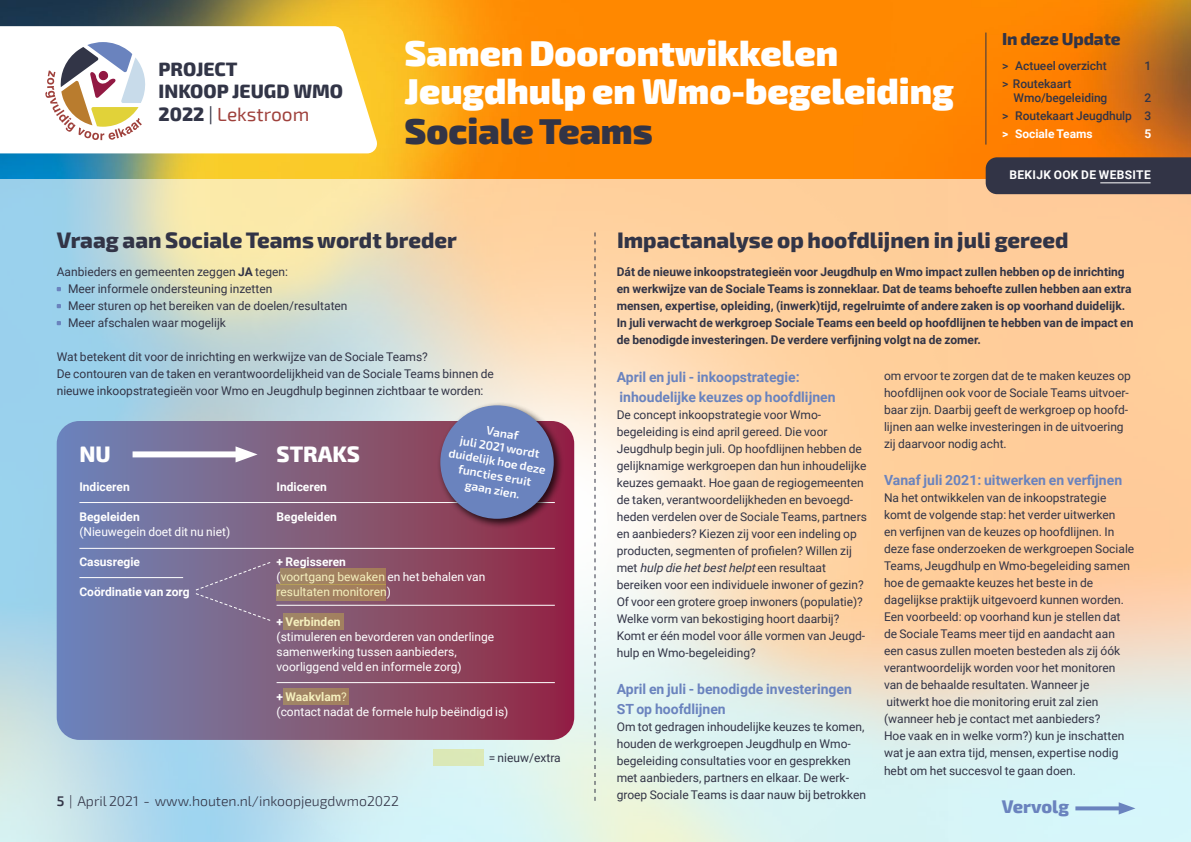
<style>
.page{position:relative;width:1191px;height:842px;background:#fff}
.page>*{position:absolute;margin:0;border:0;box-sizing:border-box;transform-origin:0 0}
.t1{font:900 36px/38px "Exo 2";color:#fff}
.t2{font:900 36px "Exo 2";color:#323446}
.t3{font:800 22px "Exo 2";color:#323446}
.t4{font:800 22px "Exo 2";color:#fff}
.t5{font:800 19px/22.8px "Exo 2";color:#323547}
.t6{font:800 18px "Exo 2";color:#6a83be}
.t7{font:800 17px "Exo 2";letter-spacing:-.005em;color:#323446}
.t8{font:700 14px/20px "Roboto";color:#6a83be}
.t9{font:300 14px "Exo 2";color:#323446}
.t10{font:12px/17px "Roboto";color:#323446}
.t11{font:700 12px/17px "Roboto";color:#323446}
.t12{font:12px/15px "Roboto";color:#fff}
.t13{font:700 12px "Roboto";color:#fff}
.t14{font:500 12px/14px "Roboto";letter-spacing:-.005em;color:#323446}
.t15{font:600 12px/14.4px "Exo 2";color:#fff;text-align:center}
.t16{font:700 12px "Roboto";letter-spacing:.03em;color:#fff}
.s1{font-weight:400}
.s2{font-weight:400;color:#9f413c}
.s3{font-weight:700}
.s4{font-weight:600}
.s5{font-style:italic}
</style>
<div class="page">
<img style="left:0;top:0;width:1191px;height:179px">
<svg style="left:0;top:26px;width:377px;height:127px"></svg>
<svg style="left:45px;top:42px;width:103px;height:98px"></svg>
<div style="left:985px;top:157px;width:206px;height:37px;background:#323446"></div>
<hr style="left:1100px;top:182px;width:50px;height:1px;background:#fff">
<hr style="left:985px;top:33px;width:1px;height:112px;background:#323446">
<svg style="left:57px;top:287px;width:4px;height:4px"></svg>
<svg style="left:57px;top:304px;width:4px;height:4px"></svg>
<svg style="left:57px;top:321px;width:4px;height:4px"></svg>
<svg style="left:57px;top:421px;width:517px;height:319px;background:#815c7e"></svg>
<svg style="left:594px;top:232px;width:1px;height:569px"></svg>
<div style="left:133px;top:451px;width:112px;height:6px;background:#fff"></div>
<svg style="left:235px;top:446px;width:23px;height:16px"></svg>
<svg style="left:1075px;top:806px;width:43px;height:4px"></svg>
<svg style="left:1118px;top:802px;width:17px;height:12px"></svg>
<hr style="left:79px;top:502px;width:476px;height:1px;background:#fff">
<hr style="left:79px;top:548px;width:476px;height:1px;background:#fff">
<hr style="left:79px;top:577px;width:104px;height:1px;background:#fff">
<hr style="left:276px;top:605px;width:279px;height:1px;background:#fff">
<hr style="left:276px;top:682px;width:279px;height:1px;background:#fff">
<div style="left:437px;top:402px;width:126px;height:126px;background:#000;opacity:.75"></div>
<div style="left:440px;top:405px;width:114px;height:114px;background:#6a83be;border-radius:50%"></div>
<div style="left:283px;top:689px;width:65px;height:16px;background:#a28363"></div>
<div style="left:283px;top:613px;width:61px;height:16px;background:#a28363"></div>
<div style="left:280px;top:569px;width:106px;height:16px;background:#a28160"></div>
<div style="left:276px;top:585px;width:110px;height:16px;background:#a28161"></div>
<div style="left:434px;top:749px;width:50px;height:16px;background:#dbe8b7"></div>
<svg style="left:195px;top:561px;width:76px;height:61px;background:#7f6c8e"></svg>
<h3 class="t5" style="left:159px;top:58px;width:186px">PROJECT<br>INKOOP JEUGD WMO<br>2022 <span class="s1">|</span> <span class="s2">Lekstroom</span></h3>
<h1 class="t1" style="left:404px;top:35px;width:551px">Samen Doorontwikkelen<br>Jeugdhulp en Wmo-begeleiding</h1>
<h1 class="t2" style="left:404px;top:109px;width:250px">Sociale Teams</h1>
<h3 class="t7" style="left:1002px;top:29px;width:120px">In deze Update</h3>
<p class="t14" style="left:1002px;top:58px;width:106px">&gt; Actueel overzicht</p>
<p class="t14" style="left:1144px;top:58px;width:8px">1</p>
<p class="t14" style="left:1013px;top:76px;width:95px;text-indent:-11px">&gt; Routekaart<br>Wmo/begeleiding</p>
<p class="t14" style="left:1002px;top:88px;width:150px;line-height:18px;text-align:right">2<br>&gt; Routekaart Jeugdhulp 3</p>
<p class="t13" style="left:1002px;top:125px;width:92px">&gt; Sociale Teams</p>
<p class="t13" style="left:1144px;top:125px;width:8px">5</p>
<p class="t16" style="left:1009px;top:167px;width:143px">BEKIJK OOK DE WEBSITE</p>
<h2 class="t3" style="left:57px;top:227px;width:401px">Vraag aan Sociale Teams wordt breder</h2>
<h2 class="t3" style="left:617px;top:227px;width:453px">Impactanalyse op hoofdlijnen in juli gereed</h2>
<p class="t10" style="left:68px;top:263px;width:281px;text-indent:-11px">Aanbieders en gemeenten zeggen <span class="s3">JA</span> tegen:<br>Meer informele ondersteuning inzetten<br>Meer sturen op het bereiken van de doelen/resultaten Meer afschalen waar mogelijk</p>
<p class="t10" style="left:57px;top:348px;width:439px">Wat betekent dit voor de inrichting en werkwijze van de Sociale Teams?<br>De contouren van de taken en verantwoordelijkheid van de Sociale Teams binnen de nieuwe inkoopstrategieën voor Wmo en Jeugdhulp beginnen zichtbaar te worden:</p>
<p class="t15" style="left:455px;top:418px;width:100px;rotate:10deg">Vanaf<br>juli 2021 wordt duidelijk hoe deze functies eruit gaan zien.</p>
<h2 class="t4" style="left:79px;top:441px;width:33px">NU</h2>
<h2 class="t4" style="left:276px;top:441px;width:85px">STRAKS</h2>
<p class="t13" style="left:276px;top:478px;width:52px">Indiceren</p>
<p class="t13" style="left:276px;top:508px;width:62px">Begeleiden</p>
<p class="t13" style="left:276px;top:553px;width:71px">+ Regisseren</p>
<p class="t12" style="left:276px;top:568px;width:210px">(voortgang bewaken en het behalen van resultaten monitoren)</p>
<p class="t13" style="left:276px;top:613px;width:66px">+ Verbinden</p>
<p class="t12" style="left:276px;top:628px;width:219px">(stimuleren en bevorderen van onderlinge samenwerking tussen aanbieders, voorliggend veld en informele zorg)</p>
<p class="t12" style="left:276px;top:688px;width:233px"><span class="s3">+ Waakvlam</span>?<br>(contact nadat de formele hulp beëindigd is)</p>
<p class="t13" style="left:79px;top:478px;width:52px">Indiceren</p>
<p class="t13" style="left:79px;top:508px;width:62px">Begeleiden</p>
<p class="t12" style="left:79px;top:523px;width:152px">(Nieuwegein doet dit nu niet)</p>
<p class="t13" style="left:79px;top:553px;width:62px">Casusregie</p>
<p class="t13" style="left:79px;top:583px;width:112px">Coördinatie van zorg</p>
<p class="t9" style="left:57px;top:793px;width:344px"><span class="s4">5</span> | April 2021 - www.houten.nl/inkoopjeugdwmo2022</p>
<p class="t10" style="left:488px;top:749px;width:74px">= nieuw/extra</p>
<p class="t11" style="left:617px;top:263px;width:518px">Dát de nieuwe inkoopstrategieën voor Jeugdhulp en Wmo impact zullen hebben op de inrichting en werkwijze van de Sociale Teams is zonneklaar. Dat de teams behoefte zullen hebben aan extra mensen, expertise, opleiding, (inwerk)tijd, regelruimte of andere zaken is op voorhand duidelijk.<br>In juli verwacht de werkgroep Sociale Teams een beeld op hoofdlijnen te hebben van de impact en de benodigde investeringen. De verdere verfijning volgt na de zomer.</p>
<p class="t8" style="left:617px;top:366px;width:220px">April en juli - inkoopstrategie: inhoudelijke keuzes op hoofdlijnen</p>
<p class="t10" style="left:617px;top:406px;width:252px">De concept inkoopstrategie voor Wmo&shy;begeleiding is eind april gereed. Die voor Jeugdhulp begin juli. Op hoofdlijnen hebben de gelijknamige werkgroepen dan hun inhoudelijke keuzes gemaakt. Hoe gaan de regiogemeenten de taken, verantwoordelijkheden en bevoegd&shy;heden verdelen over de Sociale Teams, partners en aanbieders? Kiezen zij voor een indeling op producten, segmenten of profielen? Willen zij<br>m et <span class="s5">hulp die hetbesthelpt</span>e e n r e s u l t a a t bereiken voor een individuele inwoner of gezin?<br>Of voor een grotere groep inwoners (populatie)?<br>Welke vorm van bekostiging hoort daarbij?<br>Komt er één model voor álle vormen van Jeugd&shy;hulp en Wmo-begeleiding?</p>
<p class="t8" style="left:617px;top:678px;width:237px">April en juli - benodigde investeringen<br>ST op hoofdlijnen</p>
<p class="t10" style="left:617px;top:718px;width:251px">Om tot gedragen inhoudelijke keuzes te komen, houden de werkgroepen Jeugdhulp en Wmo&shy;begeleiding consultaties voor en gesprekken met aanbieders, partners en elkaar. De werk&shy;groep Sociale Teams is daar nauw bij betrokken</p>
<p class="t10" style="left:884px;top:367px;width:248px">om ervoor te zorgen dat de te maken keuzes op hoofdlijnen ook voor de Sociale Teams uitvoer&shy;baar zijn. Daarbij geeft de werkgroep op hoofd&shy;lijnen aan welke investeringen in de uitvoering zij daarvoor nodig acht.</p>
<p class="t8" style="left:884px;top:470px;width:240px">Vanaf juli 2021: uitwerken en verfijnen</p>
<p class="t10" style="left:884px;top:489px;width:252px">Na het ontwikkelen van de inkoopstrategie komt de volgende stap: het verder uitwerken<br>en verfijnen van de keuzes op hoofdlijnen. In deze fase onderzoeken de werkgroepen Sociale Teams, Jeugdhulp en Wmo-begeleiding samen hoe de gemaakte keuzes het beste in de dagelijkse praktijk uitgevoerd kunnen worden.<br>Een voorbeeld: op voorhand kun je stellen dat de Sociale Teams meer tijd en aandacht aan een casus zullen moeten besteden als zij óók verantwoordelijk worden voor het monitoren van de behaalde resultaten. Wanneer je uitwerkt hoe die monitoring eruit zal zien (wanneer heb je contact met aanbieders?<br>Hoe vaak en in welke vorm?) kun je inschatten wat je aan extra tijd, mensen, expertise nodig hebt om het succesvol te gaan doen.</p>
<h3 class="t6" style="left:1001px;top:796px;width:69px">Vervolg</h3>
</div>
